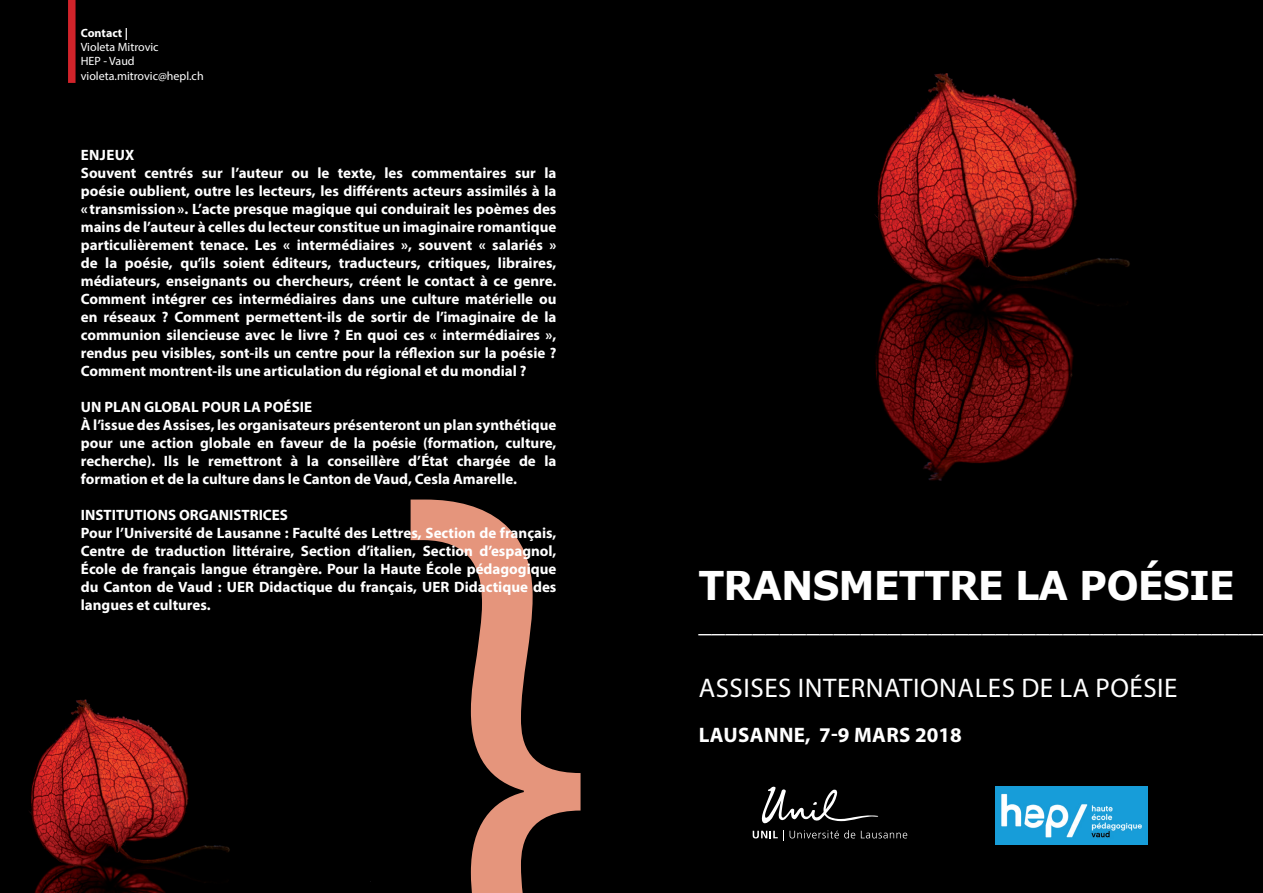
<style>
.page{position:relative;width:1263px;height:893px;background:#000}
.page>*{position:absolute;margin:0;border:0;box-sizing:border-box;transform-origin:0 0}
.t1{font:735px "Myriad Pro";color:#e5957c}
.t2{font:700 39.6px "Verdana";letter-spacing:-.025em;color:#fff;scale:.96 1}
.t3{font:700 27px "Myriad Pro";color:#fff}
.t4{font:27px "Myriad Pro";letter-spacing:.02em;color:#fff}
.t5{font:700 21px "Myriad Pro";letter-spacing:.02em;color:#fff}
.t6{font:700 15px/18px "Myriad Pro";color:#fff}
.t7{font:12px/14.4px "Myriad Pro";color:#fff}
.t8{font:700 12px "Myriad Pro";color:#fff}
</style>
<div class="page">
<img style="left:995px;top:787px;width:153px;height:58px">
<div style="left:68px;top:0;width:8px;height:83px;background:#d1232a"></div>
<svg style="left:753px;top:787px;width:154px;height:54px"></svg>
<img style="left:0;top:632px;width:386px;height:261px">
<p class="t8" style="left:81px;top:25px;width:49px">Contact |</p>
<p class="t7" style="left:81px;top:40px;width:124px">Violeta Mitrovic<br>HEP - Vaud violeta.mitrovic@hepl.ch</p>
<p class="t6" style="left:81px;top:146px;width:477px">ENJEUX<br>Souvent centrés sur l’auteur ou le texte, les commentaires sur la poésie oublient, outre les lecteurs, les différents acteurs assimilés à la « transmission». L’acte presque magique qui conduirait les poèmes des mains de l’auteur à celles du lecteur constitue un imaginaire romantique particulièrement tenace. Les « intermédiaires », souvent « salariés » de la poésie, qu’ils soient éditeurs, traducteurs, critiques, libraires, médiateurs, enseignants ou chercheurs, créent le contact à ce genre.<br>Comment intégrer ces intermédiaires dans une culture matérielle ou en réseaux ? Comment permettent-ils de sortir de l’imaginaire de la communion silencieuse avec le livre ? En quoi ces « intermédiaires », rendus peu visibles, sont-ils un centre pour la réflexion sur la poésie ?<br>Comment montrent-ils une articulation du régional et du mondial ?</p>
<p class="t6" style="left:81px;top:398px;width:477px">UN PLAN GLOBAL POUR LA POÉSIE<br>À l’issue des Assises, les organisateurs présenteront un plan synthétique pour une action globale en faveur de la poésie (formation, culture, recherche). Ils le remettront à la conseillère d’État chargée de la formation et de la culture dans le Canton de Vaud, Cesla Amarelle.</p>
<p class="t6" style="left:81px;top:506px;width:477px">INSTITUTIONS ORGANISTRICES<br>Pour l’Université de Lausanne : Faculté des Lettres, Section de français, Centre de traduction littéraire, Section d’italien, Section d’espagnol, École de français langue étrangère. Pour la Haute École pédagogique du Canton de Vaud : UER Didactique du français, UER Didactique des langues et cultures.</p>
<h1 class="t1" style="left:392px;top:303px;width:210px">}</h1>
<h2 class="t2" style="left:698px;top:560px;width:560px">TRANSMETTRE LA POÉSIE</h2>
<h3 class="t3" style="left:698px;top:606px;width:568px">__________________________________________</h3>
<h3 class="t4" style="left:699px;top:671px;width:480px">ASSISES INTERNATIONALES DE LA POÉSIE</h3>
<h3 class="t5" style="left:699px;top:721px;width:264px">LAUSANNE, 7-9 MARS 2018</h3>
</div>
